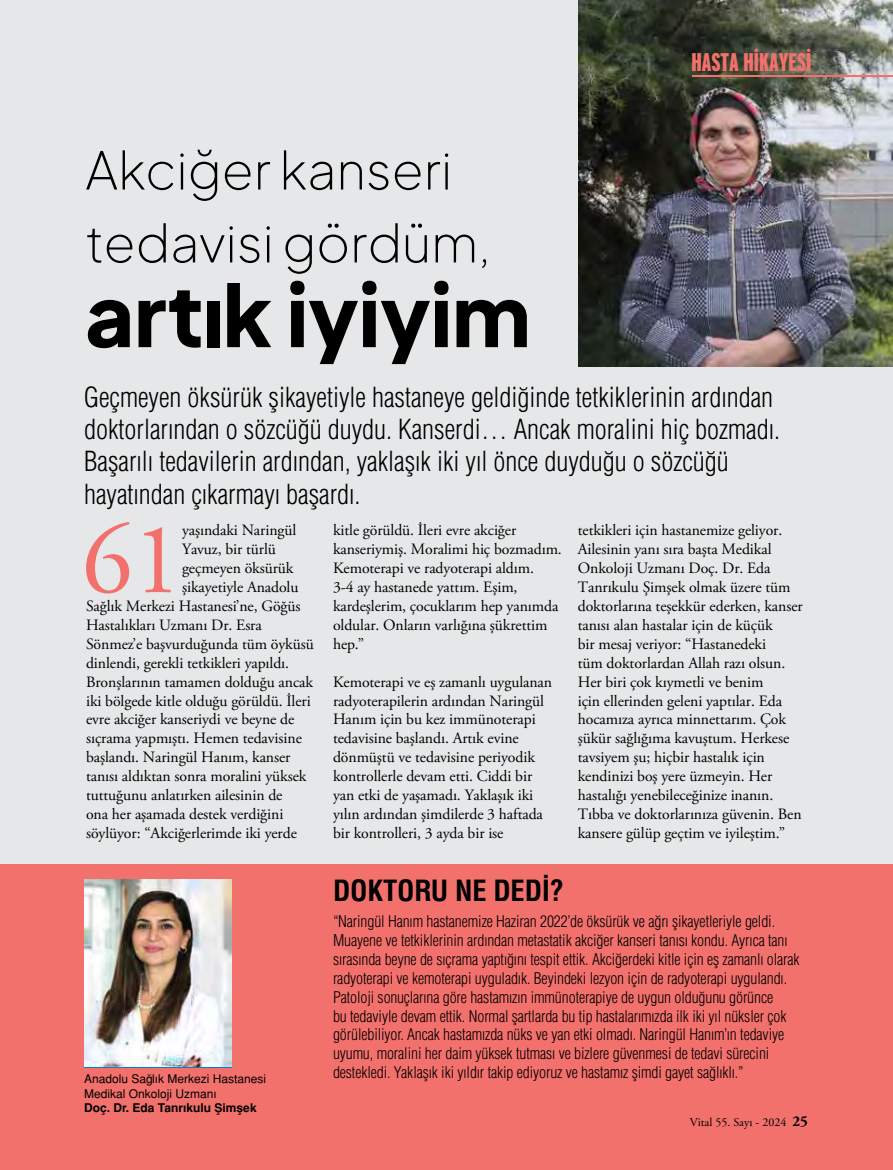
<style>
.page{position:relative;width:893px;height:1170px;background:#fff}
.page>*{position:absolute;margin:0;border:0;box-sizing:border-box;transform-origin:0 0}
.t1{font:101.25px "Adobe Garamond Pro";color:#f3716d}
.t2{font:800 84.6px "Eudoxus Sans";letter-spacing:-.005em;color:#000}
.t3{font:200 51.75px/72.9px "Eudoxus Sans";letter-spacing:-.005em;color:#000}
.t4{font:28.5px "Helvetica Cond Bold Tr";letter-spacing:-.005em;color:#000}
.t5{font:27px/32.4px "Helvetica Condensed Light Tr";color:#000}
.t6{font:900 extra-condensed 25.5px "Interstate";color:#f3716d}
.t7{font:15.75px/18.9px "Adobe Garamond Pro";letter-spacing:-.005em;color:#000}
.t8{font:15.75px/18.9px "Helvetica Condensed Light Tr";letter-spacing:-.005em;color:#000}
.t9{font:12px/14.4px "Helvetica Normal Tr";color:#000}
.t10{font:700 12px "Helvetica Tr";color:#000}
.t11{font:12px "Adobe Garamond Pro";color:#000}
.s1{font-weight:700;font-size:15px}
</style>
<div class="page">
<div style="left:0;top:0;width:893px;height:1028px;background:#e6e7e8"></div>
<img style="left:579px;top:0;width:314px;height:366px">
<hr style="left:692px;top:75px;width:201px;height:2px;background:#f3716d">
<div style="left:0;top:864px;width:893px;height:305px;background:#f3716d"></div>
<img style="left:84px;top:879px;width:147px;height:187px">
<h3 class="t3" style="left:85px;top:131px;width:407px">Akciğer kanseri tedavisi gördüm,</h3>
<h2 class="t2" style="left:85px;top:244px;width:447px">artık iyiyim</h2>
<h3 class="t6" style="left:691px;top:48px;width:122px">HASTA HİKAYESİ</h3>
<p class="t5" style="left:84px;top:380px;width:697px">Geçmeyen öksürük şikayetiyle hastaneye geldiğinde tetkiklerinin ardından doktorlarından o sözcüğü duydu. Kanserdi… Ancak moralini hiç bozmadı.<br>Başarılı tedavilerin ardından, yaklaşık iki yıl önce duyduğu o sözcüğü hayatından çıkarmayı başardı.</p>
<h1 class="t1" style="left:82px;top:499px;width:102px">61</h1>
<p class="t7" style="left:182px;top:521px;width:116px">yaşındaki Naringül</p>
<p class="t7" style="left:182px;top:540px;width:95px">Yavuz, bir türlü</p>
<p class="t7" style="left:182px;top:559px;width:113px">geçmeyen öksürük</p>
<p class="t7" style="left:182px;top:578px;width:118px">şikayetiyle Anadolu</p>
<p class="t7" style="left:86px;top:597px;width:216px">Sağlık Merkezi Hastanesi’ne, Göğüs</p>
<p class="t7" style="left:86px;top:616px;width:177px">Hastalıkları Uzmanı Dr. Esra</p>
<p class="t7" style="left:86px;top:635px;width:229px">Sönmez’e başvurduğunda tüm öyküsü</p>
<p class="t7" style="left:86px;top:653px;width:205px">dinlendi, gerekli tetkikleri yapıldı.</p>
<p class="t7" style="left:86px;top:672px;width:229px">Bronşlarının tamamen dolduğu ancak</p>
<p class="t7" style="left:86px;top:691px;width:226px">iki bölgede kitle olduğu görüldü. İleri</p>
<p class="t7" style="left:86px;top:710px;width:210px">evre akciğer kanseriydi ve beyne de</p>
<p class="t7" style="left:86px;top:729px;width:217px">sıçrama yapmıştı. Hemen tedavisine</p>
<p class="t7" style="left:86px;top:748px;width:206px">başlandı. Naringül Hanım, kanser</p>
<p class="t7" style="left:86px;top:767px;width:222px">tanısı aldıktan sonra moralini yüksek</p>
<p class="t7" style="left:86px;top:786px;width:198px">tuttuğunu anlatırken ailesinin de</p>
<p class="t7" style="left:86px;top:805px;width:199px">ona her aşamada destek verdiğini</p>
<p class="t7" style="left:86px;top:824px;width:212px">söylüyor: “Akciğerlerimde iki yerde</p>
<p class="t9" style="left:84px;top:1071px;width:184px">Anadolu Sağlık Merkezi Hastanesi<br>Medikal Onkoloji Uzmanı</p>
<p class="t10" style="left:84px;top:1100px;width:174px">Doç. Dr. Eda Tanrıkulu Şimşek</p>
<p class="t7" style="left:333px;top:521px;width:230px">kitle görüldü. İleri evre akciğer kanseriymiş. Moralimi hiç bozmadım.<br>Kemoterapi ve radyoterapi aldım.<br>3-4 ay hastanede yattım. Eşim, kardeşlerim, çocuklarım hep yanımda oldular. Onların varlığına şükrettim hep.”</p>
<p class="t7" style="left:333px;top:672px;width:221px">Kemoterapi ve eş zamanlı uygulanan radyoterapilerin ardından Naringül Hanım için bu kez immünoterapi tedavisine başlandı. Artık evine dönmüştü ve tedavisine periyodik kontrollerle devam etti. Ciddi bir yan etki de yaşamadı. Yaklaşık iki yılın ardından şimdilerde 3 haftada bir kontrolleri, 3 ayda bir ise</p>
<p class="t7" style="left:578px;top:521px;width:226px">tetkikleri için hastanemize geliyor.<br>Ailesinin yanı sıra başta Medikal Onkoloji Uzmanı Doç. Dr. Eda Tanrıkulu Şimşek olmak üzere tüm doktorlarına teşekkür ederken, kanser tanısı alan hastalar için de küçük<br>bir mesaj veriyor: “Hastanedeki<br>tüm doktorlardan Allah razı olsun.<br>Her biri çok kıymetli ve benim<br>için ellerinden geleni yaptılar. Eda hocamıza ayrıca minnettarım. Çok şükür sağlığıma kavuştum. Herkese tavsiyem şu; hiçbir hastalık için kendinizi boş yere üzmeyin. Her hastalığı yenebileceğinize inanın.<br>Tıbba ve doktorlarınıza güvenin. Ben kansere gülüp geçtim ve iyileştim.”</p>
<h3 class="t4" style="left:333px;top:873px;width:232px">DOKTORU NE DEDİ?</h3>
<p class="t8" style="left:333px;top:911px;width:468px">“Naringül Hanım hastanemize Haziran 2022’de öksürük ve ağrı şikayetleriyle geldi.<br>Muayene ve tetkiklerinin ardından metastatik akciğer kanseri tanısı kondu. Ayrıca tanı sırasında beyne de sıçrama yaptığını tespit ettik. Akciğerdeki kitle için eş zamanlı olarak radyoterapi ve kemoterapi uyguladık. Beyindeki lezyon için de radyoterapi uygulandı.<br>Patoloji sonuçlarına göre hastamızın immünoterapiye de uygun olduğunu görünce<br>bu tedaviyle devam ettik. Normal şartlarda bu tip hastalarımızda ilk iki yıl nüksler çok görülebiliyor. Ancak hastamızda nüks ve yan etki olmadı. Naringül Hanım’ın tedaviye uyumu, moralini her daim yüksek tutması ve bizlere güvenmesi de tedavi sürecini destekledi. Yaklaşık iki yıldır takip ediyoruz ve hastamız şimdi gayet sağlıklı.”</p>
<p class="t11" style="left:690px;top:1114px;width:120px">Vital 55. Sayı - 2024 <span class="s1">25</span></p>
</div>
